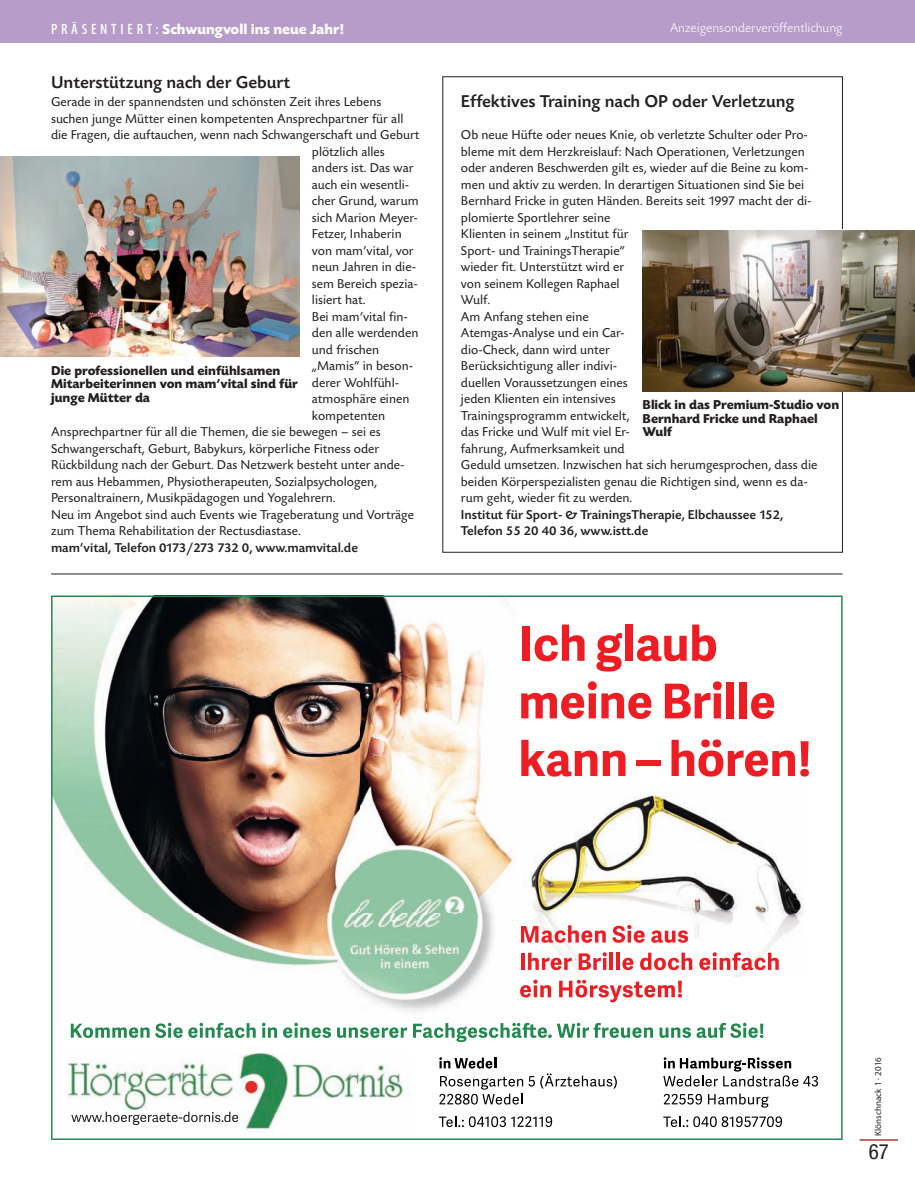
<style>
.page{position:relative;width:915px;height:1191px;background:#fff}
.page>*{position:absolute;margin:0;border:0;box-sizing:border-box;transform-origin:0 0}
.t1{font:condensed 21px "Helvetica Neue";color:#231f20}
.t2{font:500 18px "Today SB";color:#231f20}
.t3{font:700 15px "Today SB";color:#fff}
.t4{font:13.5px/16.5px "Today SB";color:#231f20}
.t5{font:700 13.5px/13.5px "Today SB";color:#231f20}
.t6{font:500 13.5px "Today SB";color:#231f20}
.t7{font:300 13.5px "Today SB";color:#fff}
.t8{font:9px "Adobe Corp ID Myriad Rg";color:#231f20}
.s1{font-family:"Adobe Corp ID Myriad Pkg";font-weight:400}
.s2{font-weight:500}
</style>
<div class="page">
<div style="left:0;top:0;width:914px;height:43px;background:#b79bc9"></div>
<img style="left:642px;top:230px;width:272px;height:161px">
<img style="left:0;top:156px;width:300px;height:200px">
<hr style="left:51px;top:574px;width:791px;height:1px;background:#231f20">
<hr style="left:859px;top:1139px;width:38px;height:1px;background:#b9323b">
<img style="left:51px;top:595px;width:791px;height:545px">
<p class="t3" style="left:51px;top:23px;width:294px"><span class="s1">P R Ä S E N T I E R T :</span> Schwungvoll ins neue Jahr!</p>
<p class="t7" style="left:669px;top:23px;width:174px">Anzeigensonderveröffentlichung</p>
<p class="t2" style="left:51px;top:76px;width:241px">Unterstützung nach der Geburt</p>
<p class="t4" style="left:51px;top:95px;width:332px">Gerade in der spannendsten und schönsten Zeit ihres Lebens</p>
<p class="t4" style="left:51px;top:111px;width:354px">suchen junge Mütter einen kompetenten Ansprechpartner für all</p>
<p class="t4" style="left:51px;top:128px;width:370px">die Fragen, die auftauchen, wenn nach Schwangerschaft und Geburt</p>
<p class="t4" style="left:312px;top:144px;width:74px">plötzlich alles</p>
<p class="t4" style="left:312px;top:161px;width:103px">anders ist. Das war</p>
<p class="t4" style="left:312px;top:177px;width:99px">auch ein wesentli-</p>
<p class="t4" style="left:312px;top:194px;width:108px">cher Grund, warum</p>
<p class="t4" style="left:312px;top:210px;width:108px">sich Marion Meyer-</p>
<p class="t4" style="left:312px;top:227px;width:91px">Fetzer, Inhaberin</p>
<p class="t4" style="left:312px;top:243px;width:103px">von mam’vital, vor</p>
<p class="t4" style="left:312px;top:260px;width:106px">neun Jahren in die-</p>
<p class="t4" style="left:312px;top:276px;width:107px">sem Bereich spezia-</p>
<p class="t4" style="left:312px;top:293px;width:55px">lisiert hat.</p>
<p class="t4" style="left:312px;top:309px;width:97px">Bei mam’vital fin-</p>
<p class="t4" style="left:312px;top:326px;width:108px">den alle werdenden</p>
<p class="t4" style="left:312px;top:342px;width:69px">und frischen</p>
<p class="t4" style="left:312px;top:359px;width:103px">„Mamis“ in beson-</p>
<p class="t4" style="left:312px;top:375px;width:89px">derer Wohlfühl -</p>
<p class="t4" style="left:312px;top:392px;width:99px">atmosphäre einen</p>
<p class="t4" style="left:312px;top:408px;width:75px">kompetenten</p>
<p class="t4" style="left:51px;top:425px;width:331px">Ansprechpartner für all die Themen, die sie bewegen – sei es</p>
<p class="t4" style="left:51px;top:441px;width:330px">Schwangerschaft, Geburt, Babykurs, körperliche Fitness oder</p>
<p class="t4" style="left:51px;top:458px;width:355px">Rückbildung nach der Geburt. Das Netzwerk besteht unter ande-</p>
<p class="t4" style="left:51px;top:474px;width:327px">rem aus Hebammen, Physiotherapeuten, Sozialpsychologen,</p>
<p class="t4" style="left:51px;top:491px;width:286px">Personaltrainern, Musikpädagogen und Yogalehrern.</p>
<p class="t4" style="left:51px;top:507px;width:364px">Neu im Angebot sind auch Events wie Trageberatung und Vorträge</p>
<p class="t4" style="left:51px;top:524px;width:251px">zum Thema Rehabilitation der Rectusdiastase.</p>
<p class="t6" style="left:51px;top:542px;width:308px">mam’vital, Telefon 0173/273 732 0, www.mamvital.de</p>
<p class="t2" style="left:461px;top:94px;width:335px">Effektives Training nach OP oder Verletzung</p>
<p class="t4" style="left:461px;top:128px;width:358px">Ob neue Hüfte oder neues Knie, ob verletzte Schulter oder Pro&shy;bleme mit dem Herzkreislauf: Nach Operationen, Verletzungen oder anderen Beschwerden gilt es, wieder auf die Beine zu kom&shy;men und aktiv zu werden. In derartigen Situationen sind Sie bei Bernhard Fricke in guten Händen. Bereits seit 1997 macht der di&shy;plomierte Sportlehrer seine<br>Klienten in seinem „Institut für<br>Sport- und TrainingsTherapie“<br>wieder fit. Unterstützt wird er<br>von seinem Kollegen Raphael<br>Wulf.<br>Am Anfang stehen eine<br>Atemgas-Analyse und ein Car-<br>dio-Check, dann wird unter<br>Berücksichtigung aller indivi-<br>duellen Voraussetzungen eines<br>jeden Klienten ein intensives<br>Trainingsprogramm entwickelt,<br>das Fricke und Wulf mit viel Er-<br>fahrung, Aufmerksamkeit und<br>Geduld umsetzen. Inzwischen hat sich herumgesprochen, dass die beiden Körperspezialisten genau die Richtigen sind, wenn es da&shy;rum geht, wieder fit zu werden.<br><span class="s2">Institut für Sport- &amp; TrainingsTherapie, Elbchaussee 152, Telefon 55 20 40 36, www.istt.de</span></p>
<p class="t5" style="left:51px;top:365px;width:248px">Die professionellen und einfühlsamen<br>Mitarbeiterinnen von mam’vital sind für junge Mütter da</p>
<p class="t5" style="left:642px;top:399px;width:198px">Blick in das Premium-Studio von<br>Bernhard Fricke und Raphael<br>Wulf</p>
<p class="t8" style="left:874px;top:1135px;width:80px;rotate:-90deg">Klönschnack 1 · 2016</p>
<p class="t1" style="left:868px;top:1144px;width:22px">67</p>
</div>
